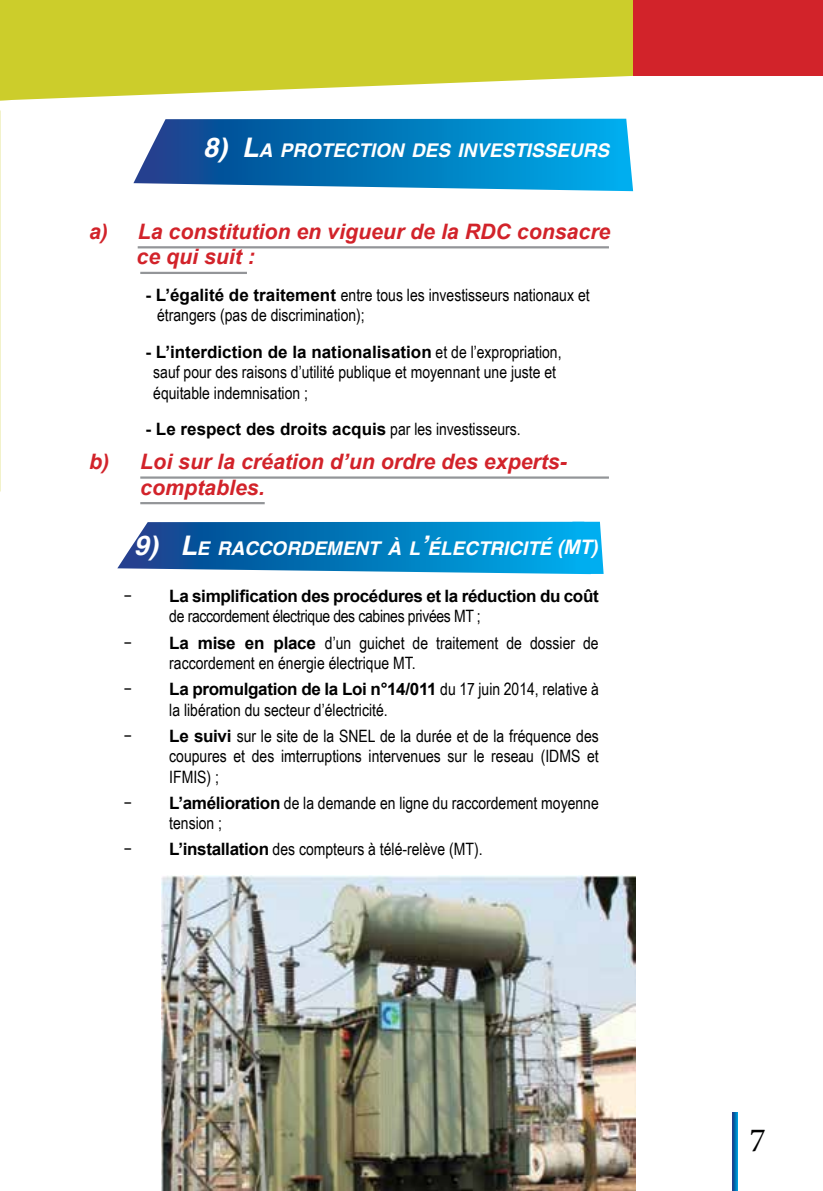
<style>
.page{position:relative;width:823px;height:1191px;background:#fff}
.page>*{position:absolute;margin:0;border:0;box-sizing:border-box;transform-origin:0 0}
.t1{font:34px "Minion Pro";color:#000101}
.t2{font:italic 700 21.2px/25.6px "Arial";color:#d2232a}
.t3{font:italic 700 18.8px "Helvetica";color:#fff}
.t4{font:17px/20.4px "Arial Narrow";color:#000}
.t5{font:700 17px "Arial";color:#000}
.t6{font:700 17px "Arial";letter-spacing:-.02em;color:#000}
.t7{font:17px "Arial Narrow";letter-spacing:-.02em;color:#000}
.s1{font-size:27px}
.s2{font-family:"Arial";font-weight:700}
.s3{font-family:"Arial Narrow";font-weight:400}
.s4{font-family:"Arial";font-size:20px}
</style>
<div class="page">
<svg style="left:0;top:0;width:632px;height:100px;background:#d2d244"></svg>
<div style="left:632px;top:0;width:190px;height:76px;background:#d2232a"></div>
<svg style="left:732px;top:1112px;width:5px;height:79px"></svg>
<svg style="left:0;top:110px;width:1px;height:382px"></svg>
<svg style="left:133px;top:119px;width:499px;height:72px;background:#1984c1"></svg>
<svg style="left:117px;top:522px;width:486px;height:52px;background:#1885c3"></svg>
<hr style="left:138px;top:246px;width:470px;height:2px;background:#939598">
<hr style="left:140px;top:272px;width:107px;height:2px;background:#939598">
<hr style="left:140px;top:476px;width:468px;height:3px;background:#939598">
<hr style="left:140px;top:502px;width:124px;height:2px;background:#939598">
<img style="left:162px;top:875px;width:473px;height:316px">
<p class="t3" style="left:203px;top:139px;width:407px"><span class="s1">8) L</span>A PROTECTION DES INVESTISSEURS</p>
<p class="t2" style="left:136px;top:219px;width:475px;text-indent:-47px">a) La constitution en vigueur de la RDC consacre ce qui suit :</p>
<p class="t4" style="left:157px;top:284px;width:433px;text-indent:-12px"><span class="s2">- L’égalité de traitement</span> entre tous les investisseurs nationaux et étrangers (pas de discrimination);</p>
<p class="t5" style="left:145px;top:340px;width:417px">- L’interdiction de la nationalisation <span class="s3">et de l’expropriation,</span></p>
<p class="t4" style="left:153px;top:361px;width:404px">sauf pour des raisons d’utilité publique et moyennant une juste et équitable indemnisation ;</p>
<p class="t5" style="left:145px;top:417px;width:376px">- Le respect des droits acquis <span class="s3">par les investisseurs.</span></p>
<p class="t2" style="left:140px;top:449px;width:428px;text-indent:-51px">b) Loi sur la création d’un ordre des experts&shy;comptables.</p>
<p class="t3" style="left:134px;top:537px;width:466px"><span class="s1">9) L</span>E RACCORDEMENT À L<span class="s1">’</span>ÉLECTRICITÉ <span class="s4">(MT)</span></p>
<p class="t5" style="left:232px;top:586px;width:295px">l fication des procédures <span class="s3">et la réd tion</span></p>
<p class="t4" style="left:168px;top:607px;width:348px;text-indent:8px">u coût de raccord ment électrique des cabines privées<br>MT ;</p>
<p class="t4" style="left:124px;top:585px;width:10px">−</p>
<p class="t6" style="left:169px;top:584px;width:431px">La simplification des procédures et la réduction du coût</p>
<p class="t7" style="left:169px;top:604px;width:313px">de raccordement électrique des cabines privées MT ;</p>
<p class="t4" style="left:124px;top:631px;width:10px">−</p>
<p class="t4" style="left:169px;top:631px;width:430px"><span class="s2">La mise en place</span> d’un guichet de traitement de dossier de raccordement en énergie électrique MT.</p>
<p class="t4" style="left:124px;top:678px;width:10px">−</p>
<p class="t6" style="left:169px;top:678px;width:431px">La promulgation de la Loi n°14/011 <span class="s3">du 17 juin 2014, relative à</span></p>
<p class="t4" style="left:169px;top:698px;width:220px">la libération du secteur d’électricité.</p>
<p class="t4" style="left:124px;top:725px;width:10px">−</p>
<p class="t4" style="left:169px;top:725px;width:431px;text-align:justify"><span class="s2">Le suivi</span> sur le site de la SNEL de la durée et de la fréquence des coupures et des imterruptions intervenues sur le reseau (IDMS et IFMIS) ;</p>
<p class="t4" style="left:124px;top:792px;width:10px">−</p>
<p class="t4" style="left:169px;top:792px;width:431px"><span class="s2">L’amélioration</span> de la demande en ligne du raccordement moyenne tension ;</p>
<p class="t4" style="left:124px;top:838px;width:10px">−</p>
<p class="t4" style="left:169px;top:838px;width:314px"><span class="s2">L’installation</span> des compteurs à télé-relève (MT).</p>
<p class="t4" style="left:169px;top:685px;width:280px">relative à la libération du secteur d’électricité.</p>
<h1 class="t1" style="left:749px;top:1117px;width:18px">7</h1>
</div>
